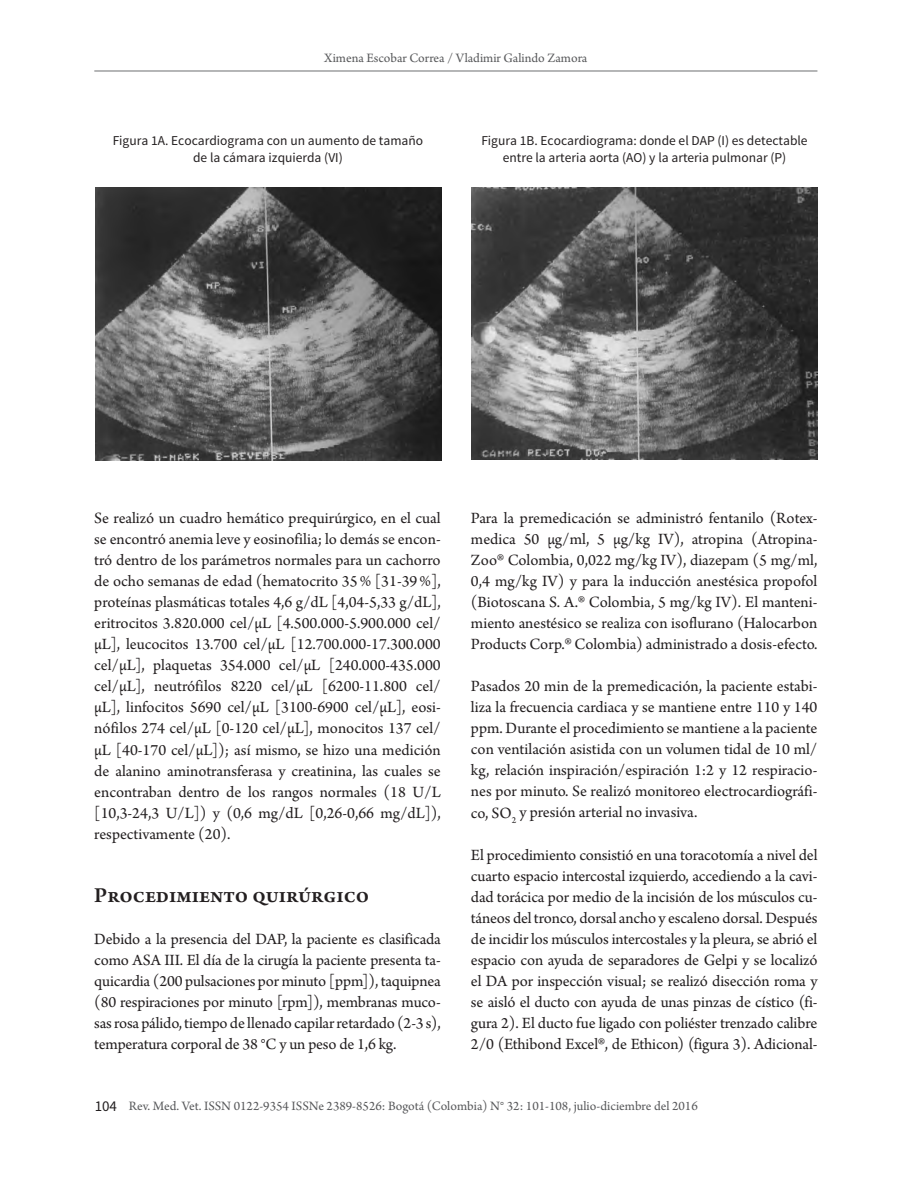
<style>
.page{position:relative;width:919px;height:1191px;background:#fff}
.page>*{position:absolute;margin:0;border:0;box-sizing:border-box;transform-origin:0 0}
.t1{font:600 22.5px "Arno Pro";color:#231f20}
.t2{font:16.5px/21px "Arno Pro";color:#231f20;text-align:justify}
.t3{font:15px "Source Sans Pro";color:#231f20}
.t4{font:13.5px/16.5px "Source Sans Pro";color:#231f20;text-align:center}
.t5{font:13.5px "Arno Pro";color:#58595b}
.s1{font-size:22.5px}
</style>
<div class="page">
<hr style="left:94px;top:71px;width:723px;height:1px;background:#6d6f71">
<img style="left:95px;top:188px;width:346px;height:272px">
<img style="left:471px;top:187px;width:346px;height:273px">
<p class="t5" style="left:324px;top:50px;width:264px">Ximena Escobar Correa / Vladimir Galindo Zamora</p>
<p class="t4" style="left:113px;top:133px;width:312px">Figura 1A. Ecocardiograma con un aumento de tamaño de la cámara izquierda (VI)</p>
<p class="t4" style="left:481px;top:133px;width:328px">Figura 1B. Ecocardiograma: donde el DAP (I) es detectable entre la arteria aorta (AO) y la arteria pulmonar (P)</p>
<p class="t2" style="left:94px;top:508px;width:348px">Se realizó un cuadro hemático prequirúrgico, en el cual se encontró anemia leve y eosinofilia; lo demás se encon&shy;tró dentro de los parámetros normales para un cachorro de ocho semanas de edad (hematocrito 35% [31-39%], proteínas plasmáticas totales 4,6 g/dL [4,04-5,33 g/dL], eritrocitos 3.820.000 cel/µL [4.500.000-5.900.000 cel/ µL], leucocitos 13.700 cel/µL [12.700.000-17.300.000 cel/µL], plaquetas 354.000 cel/µL [240.000-435.000 cel/µL], neutrófilos 8220 cel/µL [6200-11.800 cel/ µL], linfocitos 5690 cel/µL [3100-6900 cel/µL], eosi&shy;nófilos 274 cel/µL [0-120 cel/µL], monocitos 137 cel/ µL [40-170 cel/µL]); así mismo, se hizo una medición de alanino aminotransferasa y creatinina, las cuales se encontraban dentro de los rangos normales (18 U/L [10,3-24,3 U/L]) y (0,6 mg/dL [0,26-0,66 mg/dL]), respectivamente (20).</p>
<h1 class="t1" style="left:94px;top:881px;width:276px">Procedimiento quirúrgico</h1>
<p class="t2" style="left:94px;top:928px;width:348px">Debido a la presencia del DAP, la paciente es clasificada como ASA III. El día de la cirugía la paciente presenta ta&shy;quicardia (200 pulsaciones por minuto [ppm]), taquipnea (80 respiraciones por minuto [rpm]), membranas muco&shy;sas rosa pálido, tiempo de llenado capilar retardado (2-3 s), temperatura corporal de 38 °C y un peso de 1,6 kg.</p>
<p class="t2" style="left:471px;top:508px;width:348px">Para la premedicación se administró fentanilo (Rotex&shy;medica 50 µg/ml, 5 µg/kg IV), atropina (Atropina-Zoo<span class="s1">®</span> Colombia, 0,022 mg/kg IV), diazepam (5 mg/ml, 0,4 mg/kg IV) y para la inducción anestésica propofol (Biotoscana S. A.<span class="s1">®</span> Colombia, 5 mg/kg IV). El manteni&shy;miento anestésico se realiza con isoflurano (Halocarbon Products Corp.<span class="s1">®</span> Colombia) administrado a dosis-efecto.</p>
<p class="t2" style="left:471px;top:676px;width:348px">Pasados 20 min de la premedicación, la paciente estabi&shy;liza la frecuencia cardiaca y se mantiene entre 110 y 140 ppm. Durante el procedimiento se mantiene a la paciente con ventilación asistida con un volumen tidal de 10 ml/ kg, relación inspiración/espiración 1:2 y 12 respiracio&shy;nes por minuto. Se realizó monitoreo electrocardiográfi&shy;co, SO<sub>2</sub> y presión arterial no invasiva.</p>
<p class="t2" style="left:471px;top:844px;width:348px">El procedimiento consistió en una toracotomía a nivel del cuarto espacio intercostal izquierdo, accediendo a la cavi&shy;dad torácica por medio de la incisión de los músculos cu&shy;táneos del tronco, dorsal ancho y escaleno dorsal. Después de incidir los músculos intercostales y la pleura, se abrió el espacio con ayuda de separadores de Gelpi y se localizó el DA por inspección visual; se realizó disección roma y se aisló el ducto con ayuda de unas pinzas de cístico (fi&shy;gura 2). El ducto fue ligado con poliéster trenzado calibre 2/0 (Ethibond Excel<span class="s1">®</span>, de Ethicon) (figura 3). Adicional-</p>
<p class="t3" style="left:95px;top:1096px;width:24px">104</p>
<p class="t5" style="left:129px;top:1097px;width:570px">Rev. Med. Vet. ISSN 0122-9354 ISSNe 2389-8526: Bogotá (Colombia) N° 32: 101-108, julio-diciembre del 2016</p>
</div>
